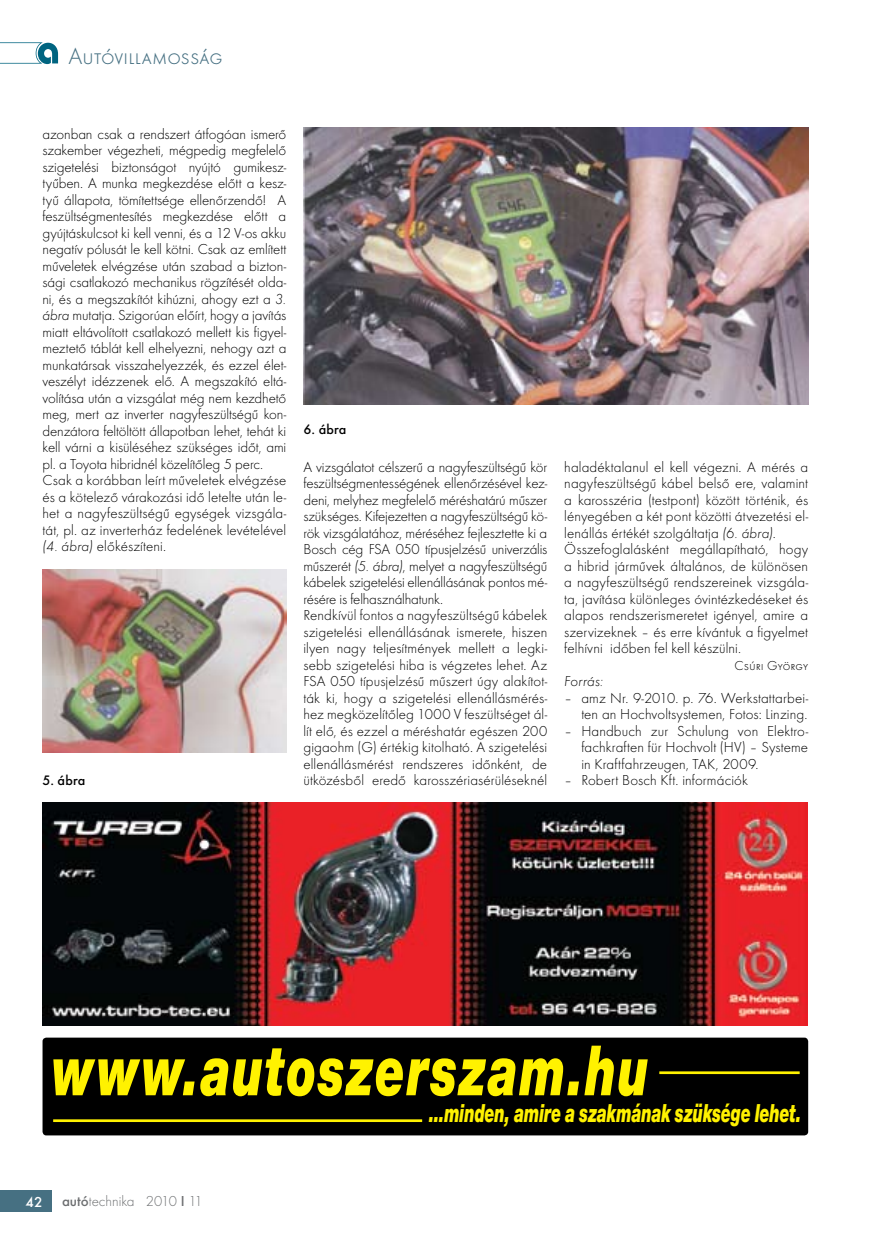
<style>
.page{position:relative;width:872px;height:1246px;background:#fff}
.page>*{position:absolute;margin:0;border:0;box-sizing:border-box;transform-origin:0 0}
.t1{font:italic 900 74.4px "Nimbus San Nov TOT";letter-spacing:.045em;color:#fff200;scale:.69 1}
.t2{font:italic 900 26.85px "Nimbus San Nov TOT";color:#fff200;scale:.63 1}
.t3{font:300 24px "Futura TOT";color:#467082}
.t4{font:300 15px/16.5px "Futura TOT";letter-spacing:-.005em;color:#000}
.t5{font:300 15px "Futura TOT";color:#6d6f71}
.t6{font:italic 300 15px "Futura TOT";color:#000}
.t7{font:500 15px "Futura TOT";color:#fff}
.t8{font:500 14.25px "Futura TOT";letter-spacing:.015em;color:#000}
.t9{font:300 13.5px "Futura TOT";color:#000}
.s1{font-style:italic}
.s2{font-weight:500}
</style>
<div class="page">
<div style="left:0;top:1191px;width:51px;height:21px;background:#467082"></div>
<svg style="left:0;top:42px;width:58px;height:22px"></svg>
<img style="left:43px;top:569px;width:243px;height:183px">
<img style="left:303px;top:128px;width:505px;height:277px">
<div style="left:43px;top:1037px;width:765px;height:98px;background:#000;border-radius:4px"></div>
<hr style="left:659px;top:1071px;width:140px;height:3px;background:#fff200">
<hr style="left:53px;top:1119px;width:369px;height:3px;background:#fff200">
<img style="left:43px;top:802px;width:765px;height:224px">
<p class="t3" style="left:68px;top:43px;width:156px">Autóvillamosság</p>
<p class="t4" style="left:43px;top:126px;width:245px">azonban csak a rendszert átfogóan ismerő szakember végezheti, mégpedig megfelelő szigetelési biztonságot nyújtó gumikesz&shy;tyűben. A munka megkezdése előtt a kesz&shy;tyű állapota, tömítettsége ellenőrzendő! A feszültségmentesítés megkezdése előtt a gyújtáskulcsot ki kell venni, és a 12 V-os akku negatív pólusát le kell kötni. Csak az említett műveletek elvégzése után szabad a bizton&shy;sági csatlakozó mechanikus rögzítését olda&shy;ni, és a megszakítót kihúzni, ahogy ezt a <span class="s1">3. ábra</span> mutatja. Szigorúan előírt, hogy a javítás miatt eltávolított csatlakozó mellett kis figyel&shy;meztető táblát kell elhelyezni, nehogy azt a munkatársak visszahelyezzék, és ezzel élet&shy;veszélyt idézzenek elő. A megszakító eltá&shy;volítása után a vizsgálat még nem kezdhető meg, mert az inverter nagyfeszültségű kon&shy;denzátora feltöltött állapotban lehet, tehát ki kell várni a kisüléséhez szükséges időt, ami pl. a Toyota hibridnél közelítőleg 5 perc.<br>Csak a korábban leírt műveletek elvégzése és a kötelező várakozási idő letelte után le&shy;het a nagyfeszültségű egységek vizsgála&shy;tát, pl. az inverterház fedelének levételével <span class="s1">(4. ábra)</span> előkészíteni.</p>
<p class="t8" style="left:43px;top:772px;width:44px">5. ábra</p>
<p class="t8" style="left:303px;top:421px;width:45px">6. ábra</p>
<p class="t4" style="left:303px;top:458px;width:245px">A vizsgálatot célszerű a nagyfeszültségű kör feszültségmentességének ellenőrzésével kez&shy;deni, melyhez megfelelő méréshatárú műszer szükséges. Kifejezetten a nagyfeszültségű kö&shy;rök vizsgálatához, méréséhez fejlesztette ki a Bosch cég FSA 050 típusjelzésű univerzális műszerét <span class="s1">(5. ábra)</span>, melyet a nagyfeszültségű kábelek szigetelési ellenállásának pontos mé&shy;résére is felhasználhatunk.<br>Rendkívül fontos a nagyfeszültségű kábelek szigetelési ellenállásának ismerete, hiszen ilyen nagy teljesítmények mellett a legki&shy;sebb szigetelési hiba is végzetes lehet. Az FSA 050 típusjelzésű műszert úgy alakítot&shy;ták ki, hogy a szigetelési ellenállásmérés&shy;hez megközelítőleg 1000 V feszültséget ál&shy;lít elő, és ezzel a méréshatár egészen 200 gigaohm (G) értékig kitolható. A szigetelési ellenállásmérést rendszeres időnként, de ütközésből eredő karosszériasérüléseknél</p>
<p class="t4" style="left:564px;top:458px;width:245px">haladéktalanul el kell végezni. A mérés a nagyfeszültségű kábel belső ere, valamint a karosszéria (testpont) között történik, és lényegében a két pont közötti átvezetési el&shy;lenállás értékét szolgáltatja <span class="s1">(6. ábra)</span>.<br>Összefoglalásként megállapítható, hogy a hibrid járművek általános, de különösen a nagyfeszültségű rendszereinek vizsgála&shy;ta, javítása különleges óvintézkedéseket és alapos rendszerismeretet igényel, amire a szervizeknek – és erre kívántuk a figyelmet felhívni időben fel kell készülni.</p>
<p class="t9" style="left:734px;top:657px;width:75px">Csúri György</p>
<p class="t6" style="left:564px;top:672px;width:40px">Forrás:</p>
<p class="t4" style="left:564px;top:689px;width:245px;text-align:right">– amz Nr. 9-2010. p. 76. Werkstattarbei&shy;ten an Hochvoltsystemen, Fotos: Linzing.</p>
<p class="t4" style="left:581px;top:722px;width:228px;text-align:justify;text-indent:-17px">– Handbuch zur Schulung von Elektro&shy;fachkraften für Hochvolt (HV) – Systeme in Kraftfahrzeugen, TAK, 2009.</p>
<p class="t4" style="left:564px;top:772px;width:185px">– Robert Bosch Kft. információk</p>
<p class="t1" style="left:51px;top:1027px;width:866px">www.autoszerszam.hu</p>
<p class="t2" style="left:429px;top:1098px;width:592px">...minden, amire a szakmának szüksége lehet.</p>
<p class="t7" style="left:26px;top:1193px;width:19px">42</p>
<p class="t5" style="left:62px;top:1193px;width:142px"><span class="s2">autó</span>technika 2010 <span class="s2">I</span> 11</p>
</div>
